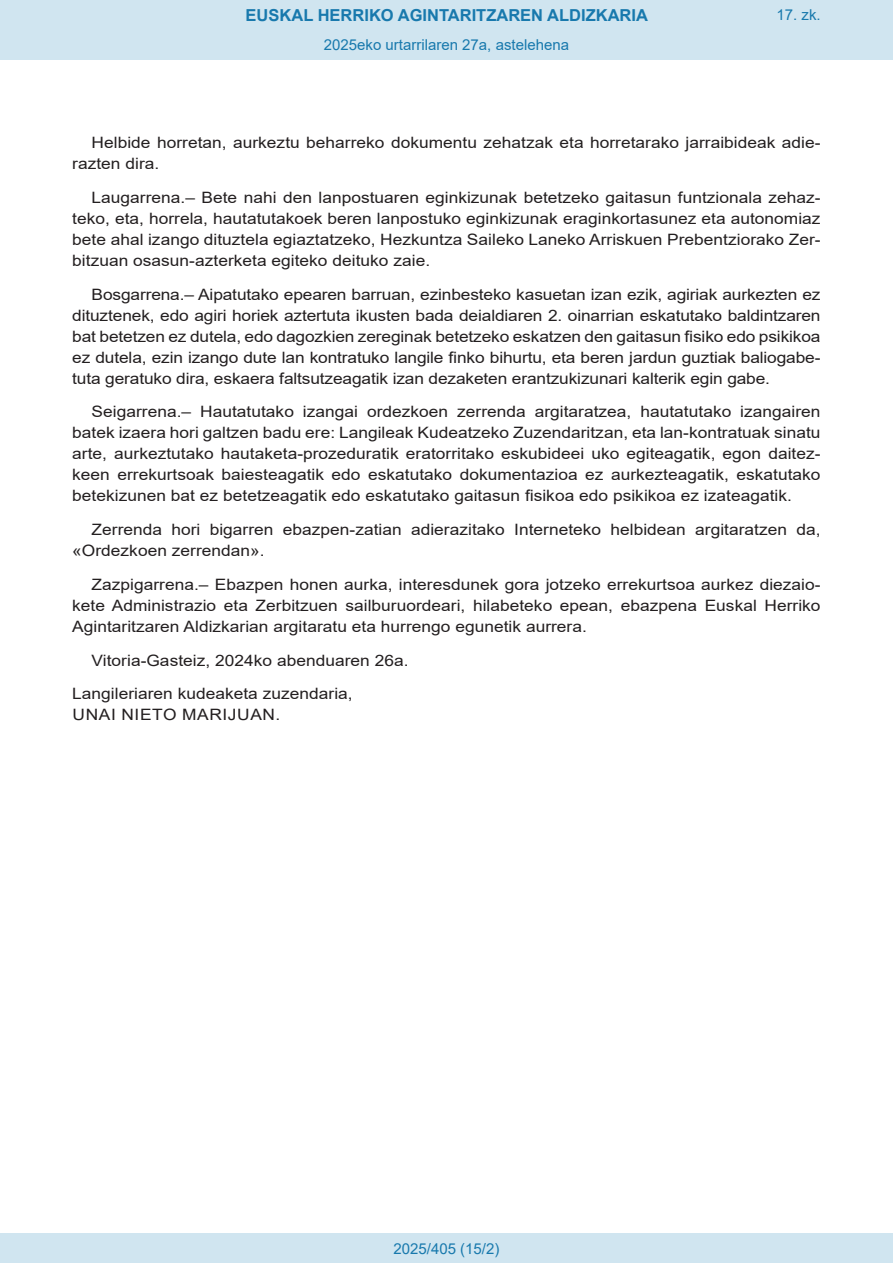
<style>
.page{position:relative;width:893px;height:1263px;background:#fff}
.page>*{position:absolute;margin:0;border:0;box-sizing:border-box;transform-origin:0 0}
.t1{font:700 16.5px "Arial";color:#1879ad}
.BOPVDetalle{font:15.6px/21px "Arial";color:#231f20;text-align:justify;scale:1.11 1}
.BOPVFirmaLugFec{font:15.6px "Arial";color:#231f20;scale:1.11 1}
.BOPVFirmaPuesto{font:15.6px "Arial";color:#231f20;scale:1.11 1}
.BOPVFirmaNombre{font:15.6px "Arial";letter-spacing:.035em;color:#231f20;scale:1.11 1}
.Paginacion_Centro{font:15px "Arial";color:#1879ad}
</style>
<div class="page">
<div style="left:0;top:0;width:893px;height:60px;background:#d0e5f0"></div>
<div style="left:0;top:1233px;width:893px;height:30px;background:#d0e5f0"></div>
<p class="t1" style="left:246px;top:3px;width:404px">EUSKAL HERRIKO AGINTARITZAREN ALDIZKARIA</p>
<p class="Paginacion_Centro" style="left:324px;top:35px;width:247px">2025eko urtarrilaren 27a, astelehena</p>
<p class="Paginacion_Centro" style="left:776px;top:5px;width:46px">17. zk.</p>
<p class="BOPVDetalle" style="left:72px;top:132px;width:676px;text-indent:19px">Helbide horretan, aurkeztu beharreko dokumentu zehatzak eta horretarako jarraibideak adie&shy;razten dira.</p>
<p class="BOPVDetalle" style="left:72px;top:187px;width:676px;text-indent:19px">Laugarrena.– Bete nahi den lanpostuaren eginkizunak betetzeko gaitasun funtzionala zehaz&shy;teko, eta, horrela, hautatutakoek beren lanpostuko eginkizunak eraginkortasunez eta autonomiaz bete ahal izango dituztela egiaztatzeko, Hezkuntza Saileko Laneko Arriskuen Prebentziorako Zer&shy;bitzuan osasun-azterketa egiteko deituko zaie.</p>
<p class="BOPVDetalle" style="left:72px;top:284px;width:676px;text-indent:19px">Bosgarrena.– Aipatutako epearen barruan, ezinbesteko kasuetan izan ezik, agiriak aurkezten ez dituztenek, edo agiri horiek aztertuta ikusten bada deialdiaren 2. oinarrian eskatutako baldintzaren bat betetzen ez dutela, edo dagozkien zereginak betetzeko eskatzen den gaitasun fisiko edo psikikoa ez dutela, ezin izango dute lan kontratuko langile finko bihurtu, eta beren jardun guztiak baliogabe&shy;tuta geratuko dira, eskaera faltsutzeagatik izan dezaketen erantzukizunari kalterik egin gabe.</p>
<p class="BOPVDetalle" style="left:72px;top:401px;width:676px;text-indent:19px">Seigarrena.– Hautatutako izangai ordezkoen zerrenda argitaratzea, hautatutako izangairen batek izaera hori galtzen badu ere: Langileak Kudeatzeko Zuzendaritzan, eta lan-kontratuak sinatu arte, aurkeztutako hautaketa-prozeduratik eratorritako eskubideei uko egiteagatik, egon daitez&shy;keen errekurtsoak baiesteagatik edo eskatutako dokumentazioa ez aurkezteagatik, eskatutako betekizunen bat ez betetzeagatik edo eskatutako gaitasun fisikoa edo psikikoa ez izateagatik.</p>
<p class="BOPVDetalle" style="left:72px;top:519px;width:676px;text-indent:19px">Zerrenda hori bigarren ebazpen-zatian adierazitako Interneteko helbidean argitaratzen da, «Ordezkoen zerrendan».</p>
<p class="BOPVDetalle" style="left:72px;top:574px;width:676px;text-indent:19px">Zazpigarrena.– Ebazpen honen aurka, interesdunek gora jotzeko errekurtsoa aurkez diezaio&shy;kete Administrazio eta Zerbitzuen sailburuordeari, hilabeteko epean, ebazpena Euskal Herriko Agintaritzaren Aldizkarian argitaratu eta hurrengo egunetik aurrera.</p>
<p class="BOPVFirmaLugFec" style="left:92px;top:649px;width:287px">Vitoria-Gasteiz, 2024ko abenduaren 26a.</p>
<p class="BOPVFirmaPuesto" style="left:72px;top:683px;width:254px">Langileriaren kudeaketa zuzendaria,</p>
<p class="BOPVFirmaNombre" style="left:73px;top:704px;width:189px">UNAI NIETO MARIJUAN.</p>
<p class="Paginacion_Centro" style="left:393px;top:1238px;width:107px">2025/405 (15/2)</p>
</div>
